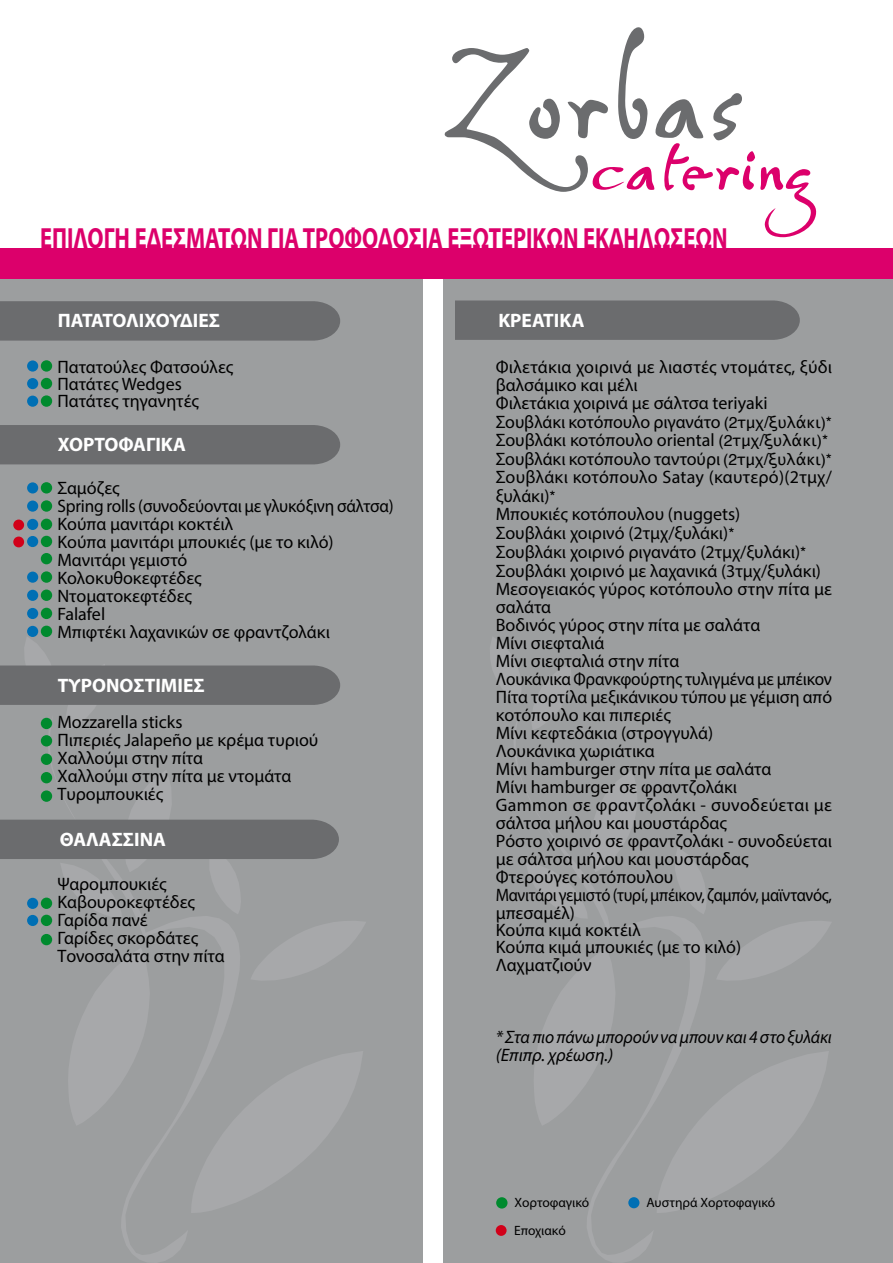
<style>
.page{position:relative;width:893px;height:1263px;background:#fff}
.page>*{position:absolute;margin:0;border:0;box-sizing:border-box;transform-origin:0 0}
.t1{font:700 29.25px "Myriad Pro";color:#dc006b;scale:.77 1}
.t2{font:700 19.5px "Myriad Pro";color:#fff}
.t3{font:18px/18.1px "Myriad Pro";color:#000}
.t4{font:italic 18px/18px "Myriad Pro";letter-spacing:-.005em;color:#000}
.t5{font:13.5px "Myriad Pro";color:#000}
.s1{font-family:"Helvetica";font-size:15.75px}
.s2{font-family:"Lucida Grande";font-size:15.75px}
</style>
<div class="page">
<div style="left:0;top:267px;width:423px;height:996px;background:#9c9e9f"></div>
<div style="left:443px;top:263px;width:450px;height:1000px;background:#9c9e9f"></div>
<svg style="left:717px;top:921px;width:114px;height:59px"></svg>
<svg style="left:490px;top:638px;width:31px;height:64px"></svg>
<svg style="left:706px;top:1052px;width:122px;height:148px"></svg>
<svg style="left:532px;top:665px;width:39px;height:49px"></svg>
<svg style="left:514px;top:714px;width:192px;height:548px"></svg>
<svg style="left:49px;top:730px;width:138px;height:532px"></svg>
<svg style="left:445px;top:27px;width:372px;height:210px"></svg>
<div style="left:0;top:248px;width:893px;height:31px;background:#dc006b"></div>
<div style="left:455px;top:300px;width:345px;height:40px;background:#6b6c6e"></div>
<div style="left:0;top:425px;width:340px;height:39px;background:#6b6c6e"></div>
<div style="left:0;top:301px;width:340px;height:40px;background:#6b6c6e"></div>
<svg style="left:0;top:769px;width:365px;height:444px"></svg>
<svg style="left:0;top:636px;width:340px;height:94px"></svg>
<div style="left:41px;top:897px;width:11px;height:12px;background:#008a2e;border-radius:50%"></div>
<div style="left:27px;top:898px;width:11px;height:11px;background:#006fb4;border-radius:50%"></div>
<div style="left:41px;top:915px;width:11px;height:11px;background:#008a2e;border-radius:50%"></div>
<div style="left:27px;top:915px;width:11px;height:11px;background:#006fb4;border-radius:50%"></div>
<div style="left:41px;top:934px;width:11px;height:11px;background:#008a2e;border-radius:50%"></div>
<div style="left:41px;top:553px;width:11px;height:11px;background:#008a2e;border-radius:50%"></div>
<div style="left:41px;top:482px;width:11px;height:11px;background:#008a2e;border-radius:50%"></div>
<div style="left:27px;top:482px;width:11px;height:11px;background:#006fb4;border-radius:50%"></div>
<div style="left:41px;top:519px;width:11px;height:11px;background:#008a2e;border-radius:50%"></div>
<div style="left:27px;top:519px;width:11px;height:11px;background:#006fb4;border-radius:50%"></div>
<div style="left:41px;top:500px;width:11px;height:12px;background:#008a2e;border-radius:50%"></div>
<div style="left:27px;top:500px;width:11px;height:12px;background:#006fb4;border-radius:50%"></div>
<div style="left:41px;top:571px;width:11px;height:12px;background:#008a2e;border-radius:50%"></div>
<div style="left:27px;top:572px;width:11px;height:11px;background:#006fb4;border-radius:50%"></div>
<div style="left:41px;top:608px;width:11px;height:11px;background:#008a2e;border-radius:50%"></div>
<div style="left:27px;top:608px;width:11px;height:11px;background:#006fb4;border-radius:50%"></div>
<div style="left:41px;top:626px;width:11px;height:11px;background:#008a2e;border-radius:50%"></div>
<div style="left:27px;top:626px;width:11px;height:11px;background:#006fb4;border-radius:50%"></div>
<div style="left:41px;top:589px;width:11px;height:12px;background:#008a2e;border-radius:50%"></div>
<div style="left:27px;top:590px;width:11px;height:11px;background:#006fb4;border-radius:50%"></div>
<div style="left:41px;top:718px;width:11px;height:11px;background:#008a2e;border-radius:50%"></div>
<div style="left:41px;top:753px;width:11px;height:12px;background:#008a2e;border-radius:50%"></div>
<div style="left:41px;top:735px;width:11px;height:11px;background:#008a2e;border-radius:50%"></div>
<div style="left:41px;top:790px;width:11px;height:12px;background:#008a2e;border-radius:50%"></div>
<div style="left:41px;top:772px;width:11px;height:11px;background:#008a2e;border-radius:50%"></div>
<div style="left:41px;top:360px;width:11px;height:12px;background:#008a2e;border-radius:50%"></div>
<div style="left:27px;top:360px;width:11px;height:12px;background:#006fb4;border-radius:50%"></div>
<div style="left:41px;top:378px;width:11px;height:11px;background:#008a2e;border-radius:50%"></div>
<div style="left:27px;top:378px;width:11px;height:11px;background:#006fb4;border-radius:50%"></div>
<div style="left:41px;top:395px;width:11px;height:12px;background:#008a2e;border-radius:50%"></div>
<div style="left:27px;top:396px;width:11px;height:11px;background:#006fb4;border-radius:50%"></div>
<div style="left:13px;top:519px;width:11px;height:11px;background:#d10019;border-radius:50%"></div>
<div style="left:41px;top:536px;width:11px;height:11px;background:#008a2e;border-radius:50%"></div>
<div style="left:27px;top:536px;width:11px;height:11px;background:#006fb4;border-radius:50%"></div>
<div style="left:13px;top:536px;width:11px;height:11px;background:#d10019;border-radius:50%"></div>
<div style="left:496px;top:1197px;width:11px;height:11px;background:#008a2e;border-radius:50%"></div>
<div style="left:628px;top:1197px;width:11px;height:11px;background:#006fb4;border-radius:50%"></div>
<div style="left:496px;top:1225px;width:11px;height:11px;background:#d10019;border-radius:50%"></div>
<h1 class="t1" style="left:40px;top:219px;width:894px">ΕΠΙΛΟΓΗ ΕΔΕΣΜΑΤΩΝ ΓΙΑ ΤΡΟΦΟΔΟΣΙΑ ΕΞΩΤΕΡΙΚΩΝ ΕΚΔΗΛΩΣΕΩΝ</h1>
<p class="t2" style="left:58px;top:308px;width:164px">ΠΑΤΑΤΟΛΙΧΟΥΔΙΕΣ</p>
<p class="t3" style="left:57px;top:358px;width:178px;line-height:17.2px">Πατατούλες Φατσούλες<br>Πατάτες Wedges<br>Πατάτες τηγανητές</p>
<p class="t2" style="left:58px;top:432px;width:130px">ΧΟΡΤΟΦΑΓΙΚΑ</p>
<p class="t3" style="left:57px;top:479px;width:338px">Σαμόζες<br>Spring rolls (συνοδεύονται με γλυκόξινη σάλτσα)<br>Κούπα μανιτάρι κοκτέιλ<br>Κούπα μανιτάρι μπουκιές (με το κιλό)<br>Μανιτάρι γεμιστό<br>Κολοκυθοκεφτέδες<br>Ντοματοκεφτέδες<br>Falafel<br>Μπιφτέκι λαχανικών σε φραντζολάκι</p>
<p class="t2" style="left:58px;top:672px;width:148px">ΤΥΡΟΝΟΣΤΙΜΙΕΣ</p>
<p class="t3" style="left:57px;top:713px;width:262px">Mozzarella sticks<br>Πιπεριές Jalapeño με κρέμα τυριού<br>Χαλλούμι στην πίτα<br>Χαλλούμι στην πίτα με ντομάτα<br>Τυρομπουκιές</p>
<p class="t2" style="left:60px;top:826px;width:108px">ΘΑΛΑΣΣΙΝΑ</p>
<p class="t3" style="left:57px;top:875px;width:169px">Ψαρομπουκιές<br>Καβουροκεφτέδες<br>Γαρίδα πανέ<br>Γαρίδες σκορδάτες<br>Τονοσαλάτα στην πίτα</p>
<p class="t2" style="left:498px;top:307px;width:88px">ΚΡΕΑΤΙΚΑ</p>
<p class="t3" style="left:496px;top:357px;width:338px">Φιλετάκια χοιρινά με λιαστές ντομάτες, ξύδι βαλσάμικο και μέλι<br>Φιλετάκια χοιρινά με σάλτσα teriyaki<br>Σουβλάκι κοτόπουλο ριγανάτο <span class="s1">(2</span><span class="s2">τμχ</span><span class="s1">/</span><span class="s2">ξυλάκι</span><span class="s1">)*<br></span>Σουβλάκι κοτόπουλο oriental <span class="s1">(2</span><span class="s2">τμχ</span><span class="s1">/</span><span class="s2">ξυλάκι</span><span class="s1">)*<br></span>Σουβλάκι κοτόπουλο ταντούρι <span class="s1">(2</span><span class="s2">τμχ</span><span class="s1">/</span><span class="s2">ξυλάκι</span><span class="s1">)*<br></span>Σουβλάκι κοτόπουλο Satay (καυτερό)(2τμχ/ ξυλάκι)<span class="s1">*<br></span>Μπουκιές κοτόπουλου (nuggets)<br>Σουβλάκι χοιρινό (2τμχ/ξυλάκι)<span class="s1">*<br></span>Σουβλάκι χοιρινό ριγανάτο (2τμχ/ξυλάκι)<span class="s1">*<br></span>Σουβλάκι χοιρινό με λαχανικά (3τμχ/ξυλάκι)<br>Μεσογειακός γύρος κοτόπουλο στην πίτα με σαλάτα<br>Βοδινός γύρος στην πίτα με σαλάτα<br>Μίνι σιεφταλιά<br>Μίνι σιεφταλιά στην πίτα<br>Λουκάνικα Φρανκφούρτης τυλιγμένα με μπέικον<br>Πίτα τορτίλα μεξικάνικου τύπου με γέμιση από κοτόπουλο και πιπεριές<br>Μίνι κεφτεδάκια (στρογγυλά)<br>Λουκάνικα χωριάτικα<br>Μίνι hamburger στην πίτα με σαλάτα<br>Μίνι hamburger σε φραντζολάκι<br>Gammon σε φραντζολάκι - συνοδεύεται με σάλτσα μήλου και μουστάρδας<br>Ρόστο χοιρινό σε φραντζολάκι - συνοδεύεται με σάλτσα μήλου και μουστάρδας<br>Φτερούγες κοτόπουλου<br>Μανιτάρι γεμιστό (τυρί, μπέικον, ζαμπόν, μαϊντανός, μπεσαμέλ)<br>Κούπα κιμά κοκτέιλ<br>Κούπα κιμά μπουκιές (με το κιλό)<br>Λαχματζιούν</p>
<p class="t4" style="left:496px;top:1027px;width:338px">* Στα πιο πάνω μπορούν να μπουν και 4 στο ξυλάκι (Επιπρ. χρέωση.)</p>
<p class="t5" style="left:514px;top:1194px;width:76px">Χορτοφαγικό</p>
<p class="t5" style="left:646px;top:1194px;width:130px">Αυστηρά Χορτοφαγικό</p>
<p class="t5" style="left:514px;top:1222px;width:53px">Εποχιακό</p>
</div>
